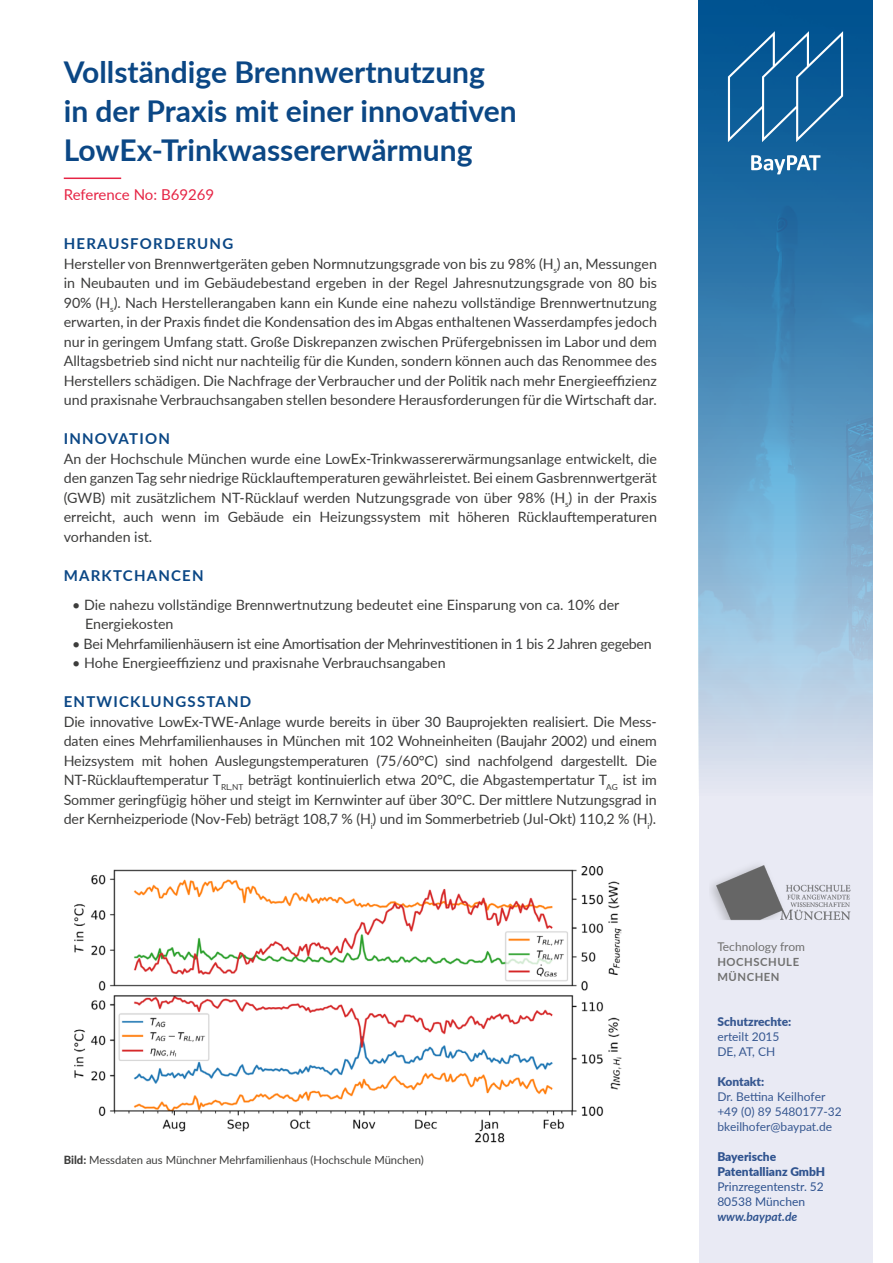
<style>
.page{position:relative;width:893px;height:1263px;background:#fff}
.page>*{position:absolute;margin:0;border:0;box-sizing:border-box;transform-origin:0 0}
.t1{font:700 30px/39px "Lato";color:#0b4785}
.t2{font:700 15px "Lato";letter-spacing:.08em;color:#0b4785}
.t3{font:15px "Lato";color:#e62444}
.t4{font:14.25px/19.5px "Lato";color:#3d3d3c;text-align:justify}
.t5{font:14.25px "Lato";letter-spacing:-.02em;color:#3d3d3c}
.t6{font:12px/15px "Lato";color:#375891}
.t7{font:12px/15px "Lato";color:#2f538f}
.t8{font:900 12px/15px "Lato";color:#2f538f}
.t9{font:900 12px "Lato";color:#375891}
.t10{font:12px "Lato";color:#70706f}
.t11{font:italic 700 12px "Lato";color:#2f538f}
.t12{font:11.25px "Lato";color:#3d3d3c}
.t13{font:700 11.25px/15px "Lato";letter-spacing:.05em;color:#70706f}
.s1{font-weight:800}
</style>
<div class="page">
<div style="left:699px;top:0;width:173px;height:1263px;background:#e9eaf4"></div>
<img style="left:699px;top:0;width:173px;height:777px">
<svg style="left:728px;top:31px;width:115px;height:111px;background:#236ba1"></svg>
<svg style="left:751px;top:155px;width:69px;height:19px"></svg>
<hr style="left:64px;top:178px;width:57px;height:1px;background:#e62444">
<img style="left:74px;top:866px;width:548px;height:277px">
<img style="left:711px;top:865px;width:140px;height:56px">
<h1 class="t1" style="left:64px;top:52px;width:454px">Vollständige Brennwertnutzung in der Praxis mit einer innovativen<br>LowEx-Trinkwassererwärmung</h1>
<p class="t3" style="left:64px;top:184px;width:152px">Reference No: B69269</p>
<p class="t2" style="left:64px;top:233px;width:171px">HERAUSFORDERUNG</p>
<p class="t4" style="left:64px;top:253px;width:595px">Hersteller von Brennwertgeräten geben Normnutzungsgrade von bis zu 98% (H<sub>s</sub>) an, Messungen in Neubauten und im Gebäudebestand ergeben in der Regel Jahresnutzungsgrade von 80 bis 90% (H<sub>s</sub>). Nach Herstellerangaben kann ein Kunde eine nahezu vollständige Brennwertnutzung erwarten, in der Praxis findet die Kondensation des im Abgas enthaltenen Wasserdampfes jedoch nur in geringem Umfang statt. Große Diskrepanzen zwischen Prüfergebnissen im Labor und dem Alltagsbetrieb sind nicht nur nachteilig für die Kunden, sondern können auch das Renommee des Herstellers schädigen. Die Nachfrage der Verbraucher und der Politik nach mehr Energieeffizienz und praxisnahe Verbrauchsangaben stellen besondere Herausforderungen für die Wirtschaft dar.</p>
<p class="t2" style="left:64px;top:428px;width:108px">INNOVATION</p>
<p class="t4" style="left:64px;top:448px;width:595px">An der Hochschule München wurde eine LowEx-Trinkwassererwärmungsanlage entwickelt, die den ganzen Tag sehr niedrige Rücklauftemperaturen gewährleistet. Bei einem Gasbrennwertgerät (GWB) mit zusätzlichem NT-Rücklauf werden Nutzungsgrade von über 98% (H<sub>s</sub>) in der Praxis erreicht, auch wenn im Gebäude ein Heizungssystem mit höheren Rücklauftemperaturen vorhanden ist.</p>
<p class="t2" style="left:64px;top:564px;width:141px">MARKTCHANCEN</p>
<p class="t4" style="left:85px;top:594px;width:536px;text-indent:-13px">• Die nahezu vollständige Brennwertnutzung bedeutet eine Einsparung von ca. 10% der<br>Energiekosten</p>
<p class="t5" style="left:72px;top:633px;width:581px">• Bei Mehrfamilienhäusern ist eine Amortisation der Mehrinvestitionen in 1 bis 2 Jahren gegeben</p>
<p class="t4" style="left:72px;top:653px;width:370px">• Hohe Energieeffizienz und praxisnahe Verbrauchsangaben</p>
<p class="t2" style="left:64px;top:691px;width:189px">ENTWICKLUNGSSTAND</p>
<p class="t4" style="left:64px;top:711px;width:595px">Die innovative LowEx-TWE-Anlage wurde bereits in über 30 Bauprojekten realisiert. Die Mess&shy;daten eines Mehrfamilienhauses in München mit 102 Wohneinheiten (Baujahr 2002) und einem Heizsystem mit hohen Auslegungstemperaturen (75/60°C) sind nachfolgend dargestellt. Die NT-Rücklauftemperatur T<sub>RL,NT</sub> beträgt kontinuierlich etwa 20°C, die Abgastempertatur T<sub>AG</sub> ist im Sommer geringfügig höher und steigt im Kernwinter auf über 30°C. Der mittlere Nutzungsgrad in der Kernheizperiode (Nov-Feb) beträgt 108,7 % (H<sub>i</sub>) und im Sommerbetrieb (Jul-Okt) 110,2 % (H<sub>i</sub>).</p>
<p class="t12" style="left:64px;top:1152px;width:362px"><span class="s1">Bild:</span> Messdaten aus Münchner Mehrfamilienhaus (Hochschule München)</p>
<p class="t10" style="left:717px;top:938px;width:89px">Technology from</p>
<p class="t13" style="left:717px;top:954px;width:83px">HOCHSCHULE<br>MÜNCHEN</p>
<p class="t9" style="left:717px;top:1012px;width:76px">Schutzrechte:</p>
<p class="t6" style="left:717px;top:1028px;width:64px">erteilt 2015<br>DE, AT, CH</p>
<p class="t9" style="left:717px;top:1072px;width:49px">Kontakt:</p>
<p class="t6" style="left:717px;top:1088px;width:126px">Dr. Bettina Keilhofer +49 (0) 89 5480177-32 bkeilhofer@baypat.de</p>
<p class="t8" style="left:717px;top:1148px;width:109px">Bayerische<br>Patentallianz GmbH</p>
<p class="t7" style="left:717px;top:1178px;width:108px">Prinzregentenstr. 52<br>80538 München</p>
<p class="t11" style="left:717px;top:1207px;width:82px">www.baypat.de</p>
</div>
